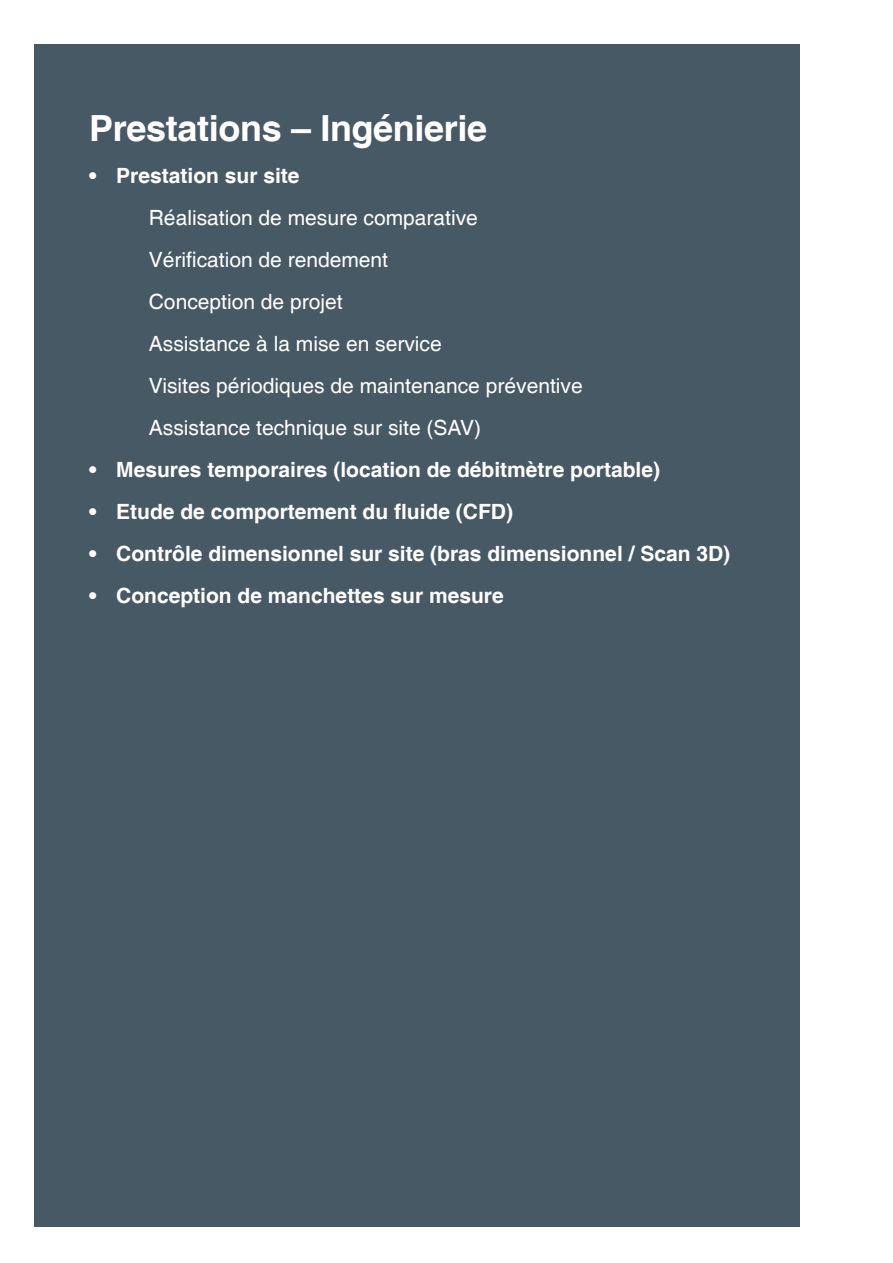
<style>
.page{position:relative;width:893px;height:1263px;background:#fff}
.page>*{position:absolute;margin:0;border:0;box-sizing:border-box;transform-origin:0 0}
.t1{font:700 36px "Helvetica";letter-spacing:-.01em;color:#fff}
.t2{font:700 21px "Helvetica";color:#fff}
.t3{font:21px/42px "Helvetica";color:#fff}
</style>
<div class="page">
<div style="left:34px;top:45px;width:765px;height:1182px;background:#485966"></div>
<h1 class="t1" style="left:89px;top:115px;width:399px">Prestations – Ingénierie</h1>
<p class="t2" style="left:89px;top:168px;width:212px">• Prestation sur site</p>
<p class="t3" style="left:149px;top:199px;width:435px">Réalisation de mesure comparative Vérification de rendement<br>Conception de projet<br>Assistance à la mise en service<br>Visites périodiques de maintenance préventive Assistance technique sur site (SAV)</p>
<p class="t2" style="left:89px;top:462px;width:572px">• Mesures temporaires (location de débitmètre portable)</p>
<p class="t2" style="left:89px;top:504px;width:425px">• Etude de comportement du fluide (CFD)</p>
<p class="t2" style="left:89px;top:546px;width:642px">• Contrôle dimensionnel sur site (bras dimensionnel / Scan 3D)</p>
<p class="t2" style="left:89px;top:588px;width:416px">• Conception de manchettes sur mesure</p>
</div>
